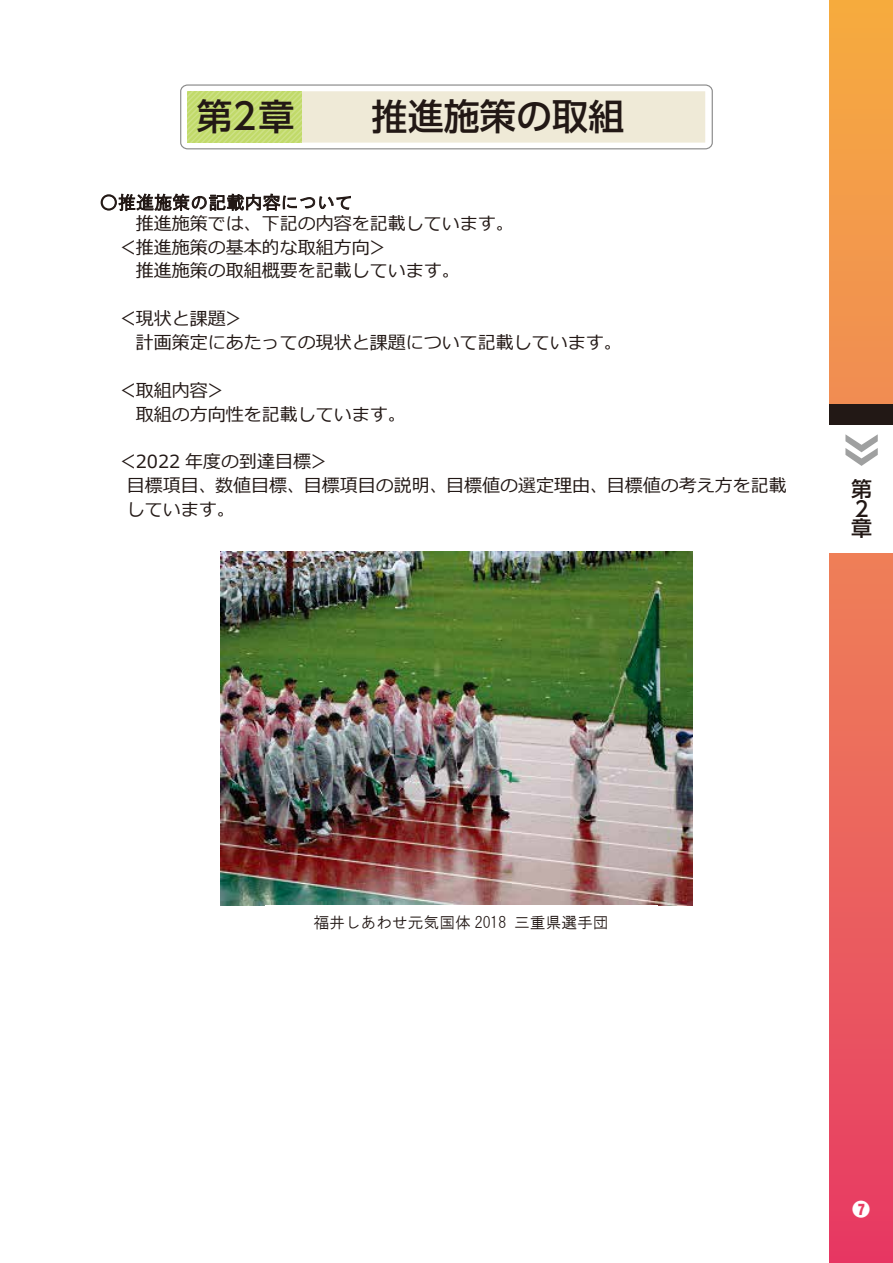
<style>
.page{position:relative;width:893px;height:1263px;background:#fff}
.page>*{position:absolute;margin:0;border:0;box-sizing:border-box;transform-origin:0 0}
.t1{font:36px "BIZ UDP Shin Go Medium";letter-spacing:.005em;color:#221815}
.t2{font:21px/19.6px "BIZ UDP Shin Go Medium";color:#221815}
.t3{font:18px/23.9px "Meiryo";color:#221815}
.t4{font:18px "HG Gothic M";letter-spacing:.005em;color:#221815}
.t5{font:900 18px "Gothic MB101 Pro";color:#fff}
.t6{font:15.75px "HG Gothic M";color:#221815}
</style>
<div class="page">
<svg style="left:830px;top:0;width:63px;height:1263px;background:#ed7456"></svg>
<div style="left:830px;top:404px;width:63px;height:21px;background:#221815"></div>
<div style="left:830px;top:425px;width:63px;height:128px;background:#fff"></div>
<svg style="left:845px;top:434px;width:33px;height:32px"></svg>
<div style="left:188px;top:91px;width:517px;height:52px;background:#efead7"></div>
<div style="left:180px;top:84px;width:533px;height:65px;border:1px solid #898989;border-radius:7px"></div>
<svg style="left:188px;top:91px;width:114px;height:52px;background:#c5dc74"></svg>
<svg style="left:101px;top:193px;width:250px;height:18px"></svg>
<img style="left:221px;top:551px;width:471px;height:355px">
<div style="left:265px;top:905px;width:392px;height:35px;background:#fff"></div>
<h1 class="t1" style="left:196px;top:98px;width:100px">第２章</h1>
<h1 class="t1" style="left:372px;top:98px;width:254px">推進施策の取組</h1>
<p class="t4" style="left:100px;top:193px;width:254px">○推進施策の記載内容について</p>
<p class="t3" style="left:136px;top:212px;width:379px">推進施策では、下記の内容を記載しています。</p>
<p class="t3" style="left:118px;top:236px;width:271px">＜推進施策の基本的な取組方向＞</p>
<p class="t3" style="left:136px;top:260px;width:325px">推進施策の取組概要を記載しています。</p>
<p class="t3" style="left:136px;top:308px;width:487px;text-indent:-18px">＜現状と課題＞<br>計画策定にあたっての現状と課題について記載しています。</p>
<p class="t3" style="left:136px;top:379px;width:271px;text-indent:-18px">＜取組内容＞<br>取組の方向性を記載しています。</p>
<p class="t3" style="left:127px;top:451px;width:661px;text-indent:-9px">＜2022 年度の到達目標＞<br>目標項目、数値目標、目標項目の説明、目標値の選定理由、目標値の考え方を記載しています。</p>
<p class="t2" style="left:851px;top:479px;width:22px">第<br>２章</p>
<p class="t6" style="left:313px;top:915px;width:297px">福井しあわせ元気国体 2018 三重県選手団</p>
<p class="t5" style="left:852px;top:1194px;width:19px">❼</p>
</div>
